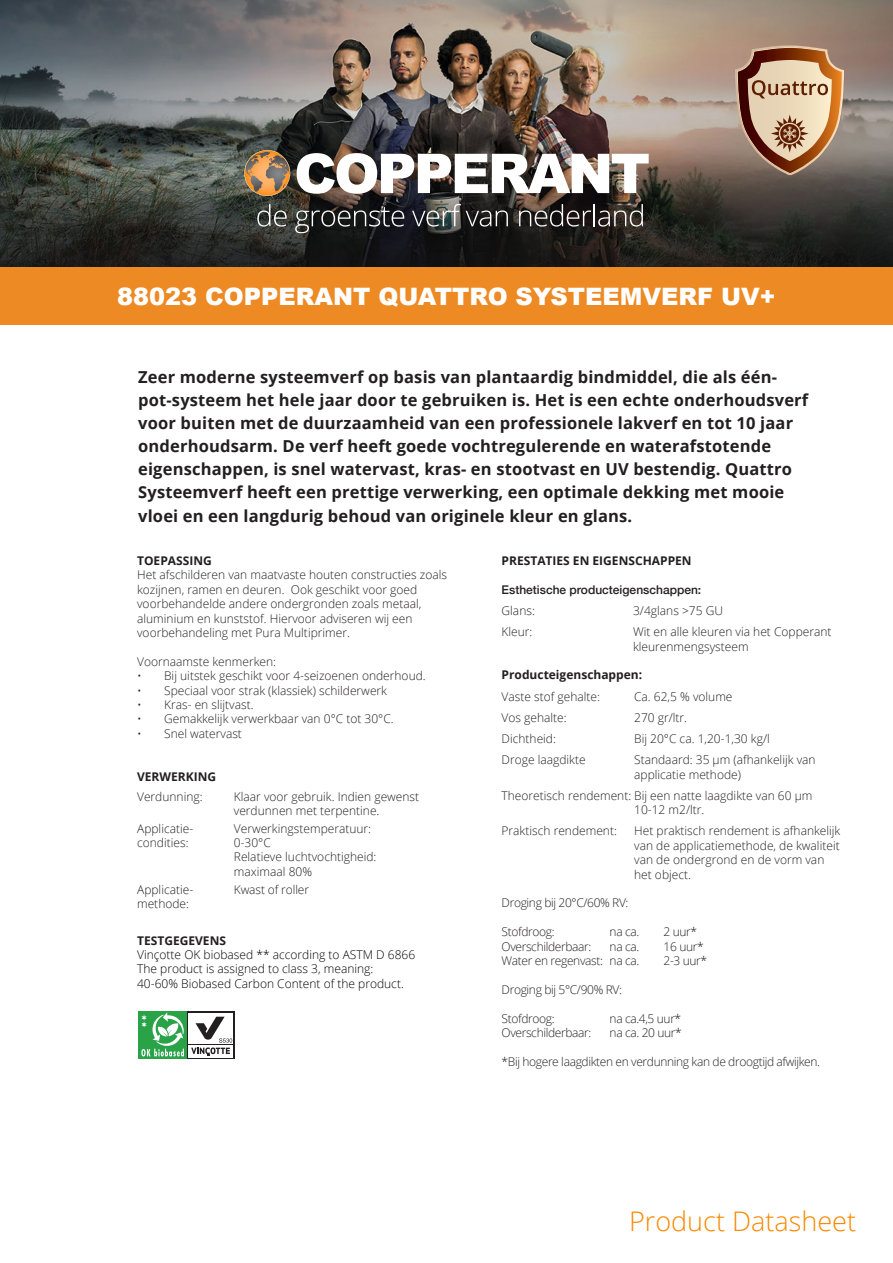
<style>
.page{position:relative;width:893px;height:1263px;background:#fff}
.page>*{position:absolute;margin:0;border:0;box-sizing:border-box;transform-origin:0 0}
.t1{font:300 27px "Open Sans";color:#fa8900}
.t2{font:900 24px "Arial";color:#fff}
.t3{font:700 16.5px/23.1px "Open Sans";letter-spacing:.01em;color:#231f20}
.t4{font:300 12px/14.4px "Open Sans";color:#231f20}
.t5{font:300 12px "Open Sans";letter-spacing:-.03em;color:#231f20}
.t6{font:300 12px "Open Sans";color:#000001}
.t7{font:700 12px "Open Sans";color:#231f20}
.t8{font:500 12px "Helvetica Neue";color:#231f20}
</style>
<div class="page">
<img style="left:0;top:0;width:893px;height:268px">
<svg style="left:735px;top:45px;width:109px;height:130px;background:#b28e71"></svg>
<img style="left:297px;top:153px;width:352px;height:41px">
<svg style="left:244px;top:150px;width:46px;height:46px;background:#a27c54"></svg>
<svg style="left:257px;top:204px;width:30px;height:23px"></svg>
<svg style="left:295px;top:207px;width:109px;height:26px;background:#3c3d3e"></svg>
<svg style="left:412px;top:204px;width:96px;height:23px;background:#4d4e4e"></svg>
<svg style="left:519px;top:204px;width:72px;height:23px;background:#494341"></svg>
<hr style="left:593px;top:204px;width:2px;height:22px;background:#fff">
<svg style="left:598px;top:204px;width:45px;height:23px"></svg>
<div style="left:0;top:268px;width:893px;height:57px;background:#ee8a23"></div>
<div style="left:139px;top:1011px;width:48px;height:48px;background:#29a248"></div>
<svg style="left:141px;top:1012px;width:43px;height:44px"></svg>
<div style="left:187px;top:1011px;width:48px;height:48px;background:#231f20"></div>
<div style="left:188px;top:1045px;width:45px;height:13px;background:#fff"></div>
<div style="left:188px;top:1013px;width:45px;height:30px;background:#fff"></div>
<svg style="left:191px;top:1017px;width:41px;height:39px"></svg>
<p class="t2" style="left:117px;top:279px;width:660px">88023 COPPERANT QUATTRO SYSTEEMVERF UV+</p>
<p class="t3" style="left:138px;top:365px;width:672px">Zeer moderne systeemverf op basis van plantaardig bindmiddel, die als één&shy;pot-systeem het hele jaar door te gebruiken is. Het is een echte onderhoudsverf voor buiten met de duurzaamheid van een professionele lakverf en tot 10 jaar onderhoudsarm. De verf heeft goede vochtregulerende en waterafstotende eigenschappen, is snel watervast, kras- en stootvast en UV bestendig. Quattro Systeemverf heeft een prettige verwerking, een optimale dekking met mooie vloei en een langdurig behoud van originele kleur en glans.</p>
<p class="t7" style="left:137px;top:552px;width:76px">TOEPASSING</p>
<p class="t4" style="left:137px;top:568px;width:312px">Het afschilderen van maatvaste houten constructies zoals kozijnen, ramen en deuren. Ook geschikt voor goed voorbehandelde andere ondergronden zoals metaal, aluminium en kunststof. Hiervoor adviseren wij een voorbehandeling met Pura Multiprimer.</p>
<p class="t4" style="left:137px;top:654px;width:141px">Voornaamste kenmerken:</p>
<p class="t4" style="left:137px;top:668px;width:290px">• Bij uitstek geschikt voor 4-seizoenen onderhoud.</p>
<p class="t4" style="left:137px;top:683px;width:251px">• Speciaal voor strak (klassiek) schilderwerk</p>
<p class="t4" style="left:137px;top:697px;width:118px">• Kras- en slijtvast.</p>
<p class="t4" style="left:137px;top:712px;width:258px">• Gemakkelijk verwerkbaar van 0°C tot 30°C.</p>
<p class="t4" style="left:137px;top:726px;width:106px">• Snel watervast</p>
<p class="t7" style="left:137px;top:768px;width:81px">VERWERKING</p>
<p class="t4" style="left:137px;top:789px;width:67px">Verdunning:</p>
<p class="t4" style="left:234px;top:789px;width:187px">Klaar voor gebruik. Indien gewenst verdunnen met terpentine.</p>
<p class="t4" style="left:137px;top:821px;width:58px">Applicatie&shy;condities:</p>
<p class="t4" style="left:234px;top:821px;width:139px">Verwerkingstemperatuur:</p>
<p class="t7" style="left:502px;top:552px;width:192px">PRESTATIES EN EIGENSCHAPPEN</p>
<p class="t8" style="left:502px;top:580px;width:201px">Esthetische producteigenschappen:</p>
<p class="t4" style="left:502px;top:603px;width:35px">Glans:</p>
<p class="t4" style="left:633px;top:603px;width:91px">3/4glans &gt;75 GU</p>
<p class="t4" style="left:502px;top:624px;width:32px">Kleur:</p>
<p class="t4" style="left:633px;top:624px;width:200px">Wit en alle kleuren via het Copperant kleurenmengsysteem</p>
<p class="t7" style="left:502px;top:667px;width:142px">Producteigenschappen:</p>
<p class="t4" style="left:502px;top:689px;width:100px">Vaste stof gehalte:</p>
<p class="t4" style="left:634px;top:689px;width:100px">Ca. 62,5 % volume</p>
<p class="t4" style="left:502px;top:710px;width:67px">Vos gehalte:</p>
<p class="t4" style="left:634px;top:710px;width:54px">270 gr/ltr.</p>
<p class="t4" style="left:502px;top:731px;width:56px">Dichtheid:</p>
<p class="t4" style="left:634px;top:731px;width:137px">Bij 20°C ca. 1,20-1,30 kg/l</p>
<p class="t4" style="left:502px;top:752px;width:86px">Droge laagdikte</p>
<p class="t4" style="left:634px;top:752px;width:183px">Standaard: 35 μm (afhankelijk van applicatie methode)</p>
<p class="t4" style="left:502px;top:788px;width:312px">Theoretisch rendement: Bij een natte laagdikte van 60 μm</p>
<p class="t4" style="left:634px;top:802px;width:72px">10-12 m2/ltr.</p>
<p class="t4" style="left:502px;top:823px;width:117px">Praktisch rendement:</p>
<p class="t4" style="left:634px;top:823px;width:208px">Het praktisch rendement is afhankelijk van de applicatiemethode, de kwaliteit van de ondergrond en de vorm van het object.</p>
<p class="t5" style="left:502px;top:895px;width:128px">Droging bij 20°C/60% RV:</p>
<p class="t5" style="left:502px;top:923px;width:54px">Stofdroog:</p>
<p class="t4" style="left:610px;top:924px;width:31px">na ca.</p>
<p class="t4" style="left:664px;top:924px;width:35px">2 uur*</p>
<p class="t5" style="left:502px;top:938px;width:91px">Overschilderbaar:</p>
<p class="t4" style="left:610px;top:939px;width:31px">na ca.</p>
<p class="t4" style="left:664px;top:939px;width:42px">16 uur*</p>
<p class="t5" style="left:502px;top:952px;width:139px">Water en regenvast: na ca.</p>
<p class="t4" style="left:664px;top:953px;width:45px">2-3 uur*</p>
<p class="t5" style="left:502px;top:981px;width:122px">Droging bij 5°C/90% RV:</p>
<p class="t5" style="left:502px;top:1010px;width:54px">Stofdroog:</p>
<p class="t4" style="left:610px;top:1011px;width:73px">na ca.4,5 uur*</p>
<p class="t5" style="left:502px;top:1024px;width:91px">Overschilderbaar:</p>
<p class="t4" style="left:610px;top:1025px;width:74px">na ca. 20 uur*</p>
<p class="t5" style="left:502px;top:1053px;width:320px">*Bij hogere laagdikten en verdunning kan de droogtijd afwijken.</p>
<p class="t4" style="left:234px;top:835px;width:39px">0-30°C</p>
<p class="t4" style="left:234px;top:849px;width:144px">Relatieve luchtvochtigheid:</p>
<p class="t4" style="left:234px;top:864px;width:80px">maximaal 80%</p>
<p class="t4" style="left:137px;top:882px;width:58px">Applicatie&shy;methode:</p>
<p class="t4" style="left:234px;top:882px;width:77px">Kwast of roller</p>
<p class="t7" style="left:137px;top:932px;width:90px">TESTGEGEVENS</p>
<p class="t6" style="left:137px;top:946px;width:280px">Vinçotte OK biobased ** according to ASTM D 6866</p>
<p class="t6" style="left:137px;top:961px;width:238px">The product is assigned to class 3, meaning:</p>
<p class="t6" style="left:137px;top:975px;width:268px">40-60% Biobased Carbon Content of the product.</p>
<p class="t1" style="left:629px;top:1203px;width:228px">Product Datasheet</p>
</div>
